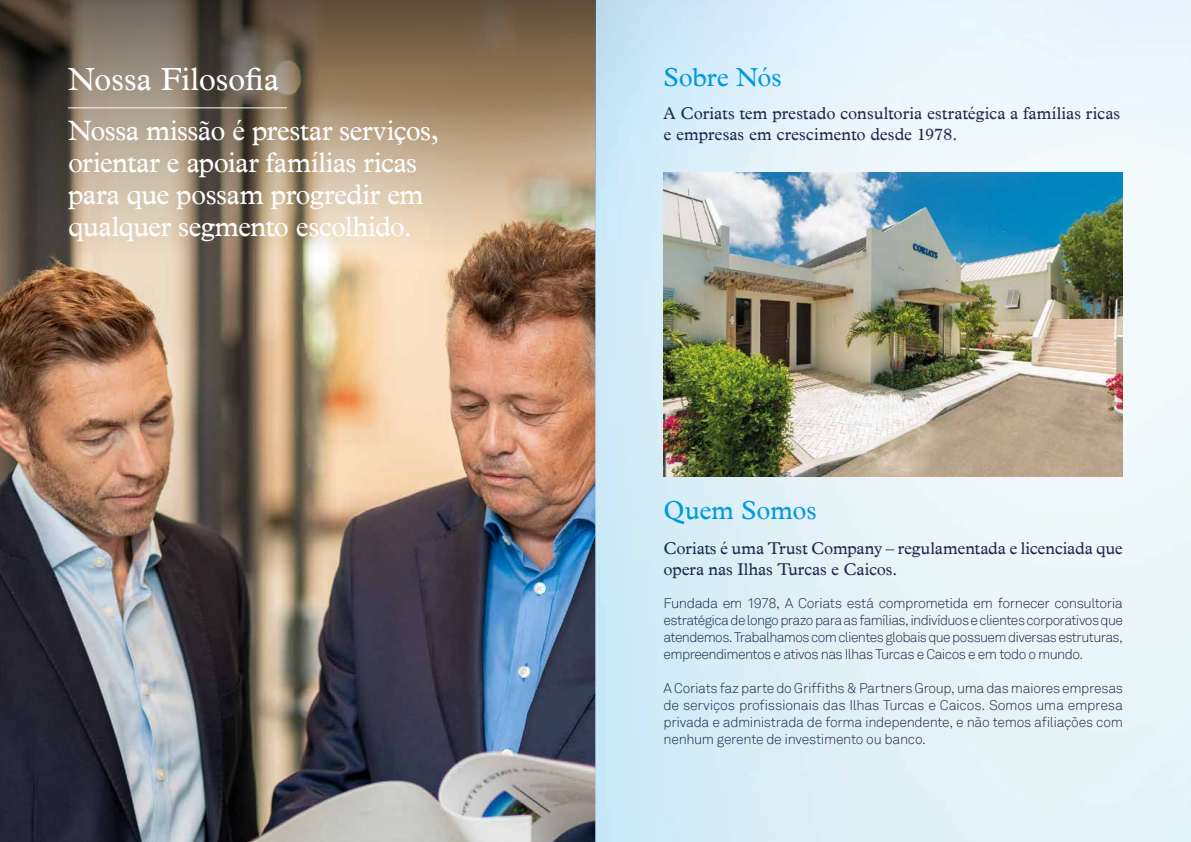
<style>
.page{position:relative;width:1191px;height:842px;background:#fff}
.page>*{position:absolute;margin:0;border:0;box-sizing:border-box;transform-origin:0 0}
.t1{font:32px "Plantin MT Pro";letter-spacing:-.01em;color:#fff}
.t2{font:28px/32px "Plantin MT Pro";letter-spacing:-.025em;color:#fff}
.t3{font:26px "Plantin MT Pro";letter-spacing:-.005em;color:#0099db}
.t4{font:17px/21px "Plantin MT Pro";letter-spacing:-.005em;color:#1f2a4d}
.t5{font:300 14px/17px "Akkurat";letter-spacing:-.03em;color:#1f2a4d;text-align:justify}
</style>
<div class="page">
<img style="left:0;top:0;width:1191px;height:842px">
<img style="left:663px;top:173px;width:460px;height:303px">
<img style="left:0;top:257px;width:595px;height:164px">
<svg style="left:0;top:0;width:595px;height:257px;background:#93816b"></svg>
<hr style="left:68px;top:107px;width:219px;height:1px;background:#fff">
<h1 class="t1" style="left:68px;top:61px;width:212px">Nossa Filosofia</h1>
<h2 class="t2" style="left:68px;top:115px;width:372px">Nossa missão é prestar serviços, orientar e apoiar famílias ricas para que possam progredir em qualquer segmento escolhido.</h2>
<h3 class="t3" style="left:663px;top:62px;width:120px">Sobre Nós</h3>
<p class="t4" style="left:663px;top:102px;width:458px">A Coriats tem prestado consultoria estratégica a famílias ricas e empresas em crescimento desde 1978.</p>
<h3 class="t3" style="left:663px;top:495px;width:155px">Quem Somos</h3>
<p class="t4" style="left:663px;top:538px;width:461px">Coriats é uma Trust Company – regulamentada e licenciada que opera nas Ilhas Turcas e Caicos.</p>
<p class="t5" style="left:663px;top:595px;width:461px">Fundada em 1978, A Coriats está comprometida em fornecer consultoria estratégica de longo prazo para as famílias, indivíduos e clientes corporativos que atendemos. Trabalhamos com clientes globais que possuem diversas estruturas, empreendimentos e ativos nas Ilhas Turcas e Caicos e em todo o mundo.</p>
<p class="t5" style="left:663px;top:680px;width:461px">A Coriats faz parte do Griffiths &amp; Partners Group, uma das maiores empresas de serviços profissionais das Ilhas Turcas e Caicos. Somos uma empresa privada e administrada de forma independente, e não temos afiliações com nenhum gerente de investimento ou banco.</p>
</div>
